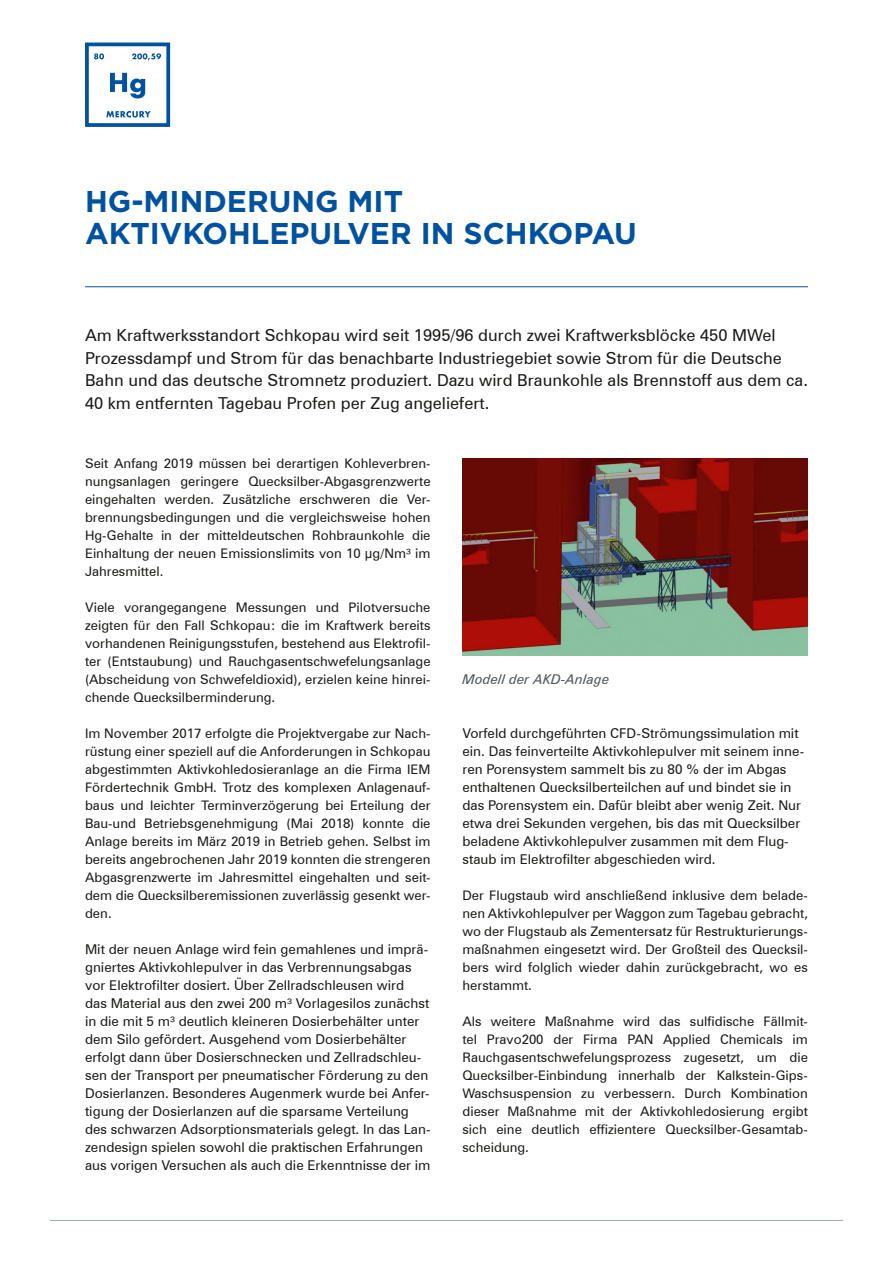
<style>
.page{position:relative;width:893px;height:1263px;background:#fff}
.page>*{position:absolute;margin:0;border:0;box-sizing:border-box;transform-origin:0 0}
.t1{font:700 30px/31.5px "Gotham";color:#0052a0}
.t2{font:16.5px/22.5px "Zurich BT";color:#1a1a18}
.t3{font:13.5px/18px "Zurich BT";color:#1a1a18}
.t4{font:italic 13.5px "Zurich BT";color:#4b565c}
.t5{font:13.2px/18px "Zurich BT";color:#1a1a18;text-align:justify}
.s1{font-family:"Arial"}
</style>
<div class="page">
<hr style="left:50px;top:1220px;width:793px;height:1px;background:#a4adb4">
<hr style="left:85px;top:286px;width:723px;height:1px;background:#0052a0">
<svg style="left:85px;top:43px;width:85px;height:84px"></svg>
<img style="left:462px;top:458px;width:346px;height:198px">
<h1 class="t1" style="left:85px;top:186px;width:553px">HG-MINDERUNG MIT<br>AKTIVKOHLEPULVER IN SCHKOPAU</h1>
<p class="t2" style="left:85px;top:324px;width:724px">Am Kraftwerksstandort Schkopau wird seit 1995/96 durch zwei Kraftwerksblöcke 450 MWel Prozessdampf und Strom für das benachbarte Industriegebiet sowie Strom für die Deutsche Bahn und das deutsche Stromnetz produziert. Dazu wird Braunkohle als Brennstoff aus dem ca.<br>40 km entfernten Tagebau Profen per Zug angeliefert.</p>
<p class="t5" style="left:85px;top:454px;width:347px">Seit Anfang 2019 müssen bei derartigen Kohleverbren&shy;nungsanlagen geringere Quecksilber-Abgasgrenzwerte eingehalten werden. Zusätzliche erschweren die Ver&shy;brennungsbedingungen und die vergleichsweise hohen Hg-Gehalte in der mitteldeutschen Rohbraunkohle die Einhaltung der neuen Emissionslimits von 10 <span class="s1">µ</span>g/Nm³ im Jahresmittel.</p>
<p class="t5" style="left:85px;top:598px;width:347px">Viele vorangegangene Messungen und Pilotversuche zeigten für den Fall Schkopau: die im Kraftwerk bereits vorhandenen Reinigungsstufen, bestehend aus Elektrofil&shy;ter (Entstaubung) und Rauchgasentschwefelungsanlage (Abscheidung von Schwefeldioxid), erzielen keine hinrei&shy;chende Quecksilberminderung.</p>
<p class="t5" style="left:85px;top:724px;width:347px">Im November 2017 erfolgte die Projektvergabe zur Nach&shy;rüstung einer speziell auf die Anforderungen in Schkopau abgestimmten Aktivkohledosieranlage an die Firma IEM Fördertechnik GmbH. Trotz des komplexen Anlagenauf&shy;baus und leichter Terminverzögerung bei Erteilung der Bau-und Betriebsgenehmigung (Mai 2018) konnte die Anlage bereits im März 2019 in Betrieb gehen. Selbst im bereits angebrochenen Jahr 2019 konnten die strengeren Abgasgrenzwerte im Jahresmittel eingehalten und seit&shy;dem die Quecksilberemissionen zuverlässig gesenkt wer&shy;den.</p>
<p class="t3" style="left:85px;top:940px;width:347px">Mit der neuen Anlage wird fein gemahlenes und imprä&shy;gniertes Aktivkohlepulver in das Verbrennungsabgas vor Elektrofilter dosiert. Über Zellradschleusen wird<br>das Material aus den zwei 200 m³ Vorlagesilos zunächst in die mit 5 m³ deutlich kleineren Dosierbehälter unter dem Silo gefördert. Ausgehend vom Dosierbehälter erfolgt dann über Dosierschnecken und Zellradschleu&shy;sen der Transport per pneumatischer Förderung zu den Dosierlanzen. Besonderes Augenmerk wurde bei Anfer&shy;tigung der Dosierlanzen auf die sparsame Verteilung des schwarzen Adsorptionsmaterials gelegt. In das Lan&shy;zendesign spielen sowohl die praktischen Erfahrungen aus vorigen Versuchen als auch die Erkenntnisse der im</p>
<p class="t4" style="left:462px;top:671px;width:149px">Modell der AKD-Anlage</p>
<p class="t3" style="left:462px;top:724px;width:343px">Vorfeld durchgeführten CFD-Strömungssimulation mit ein. Das feinverteilte Aktivkohlepulver mit seinem inne&shy;ren Porensystem sammelt bis zu 80 % der im Abgas enthaltenen Quecksilberteilchen auf und bindet sie in das Porensystem ein. Dafür bleibt aber wenig Zeit. Nur etwa drei Sekunden vergehen, bis das mit Quecksilber beladene Aktivkohlepulver zusammen mit dem Flug&shy;staub im Elektrofilter abgeschieden wird.</p>
<p class="t5" style="left:462px;top:886px;width:347px">Der Flugstaub wird anschließend inklusive dem belade&shy;nen Aktivkohlepulver per Waggon zum Tagebau gebracht, wo der Flugstaub als Zementersatz für Restrukturierungs&shy;maßnahmen eingesetzt wird. Der Großteil des Quecksil&shy;bers wird folglich wieder dahin zurückgebracht, wo es herstammt.</p>
<p class="t5" style="left:462px;top:1012px;width:347px">Als weitere Maßnahme wird das sulfidische Fällmit&shy;tel Pravo200 der Firma PAN Applied Chemicals im Rauchgasentschwefelungsprozess zugesetzt, um die Quecksilber-Einbindung innerhalb der Kalkstein-Gips-Waschsuspension zu verbessern. Durch Kombination dieser Maßnahme mit der Aktivkohledosierung ergibt sich eine deutlich effizientere Quecksilber-Gesamtab&shy;scheidung.</p>
</div>
